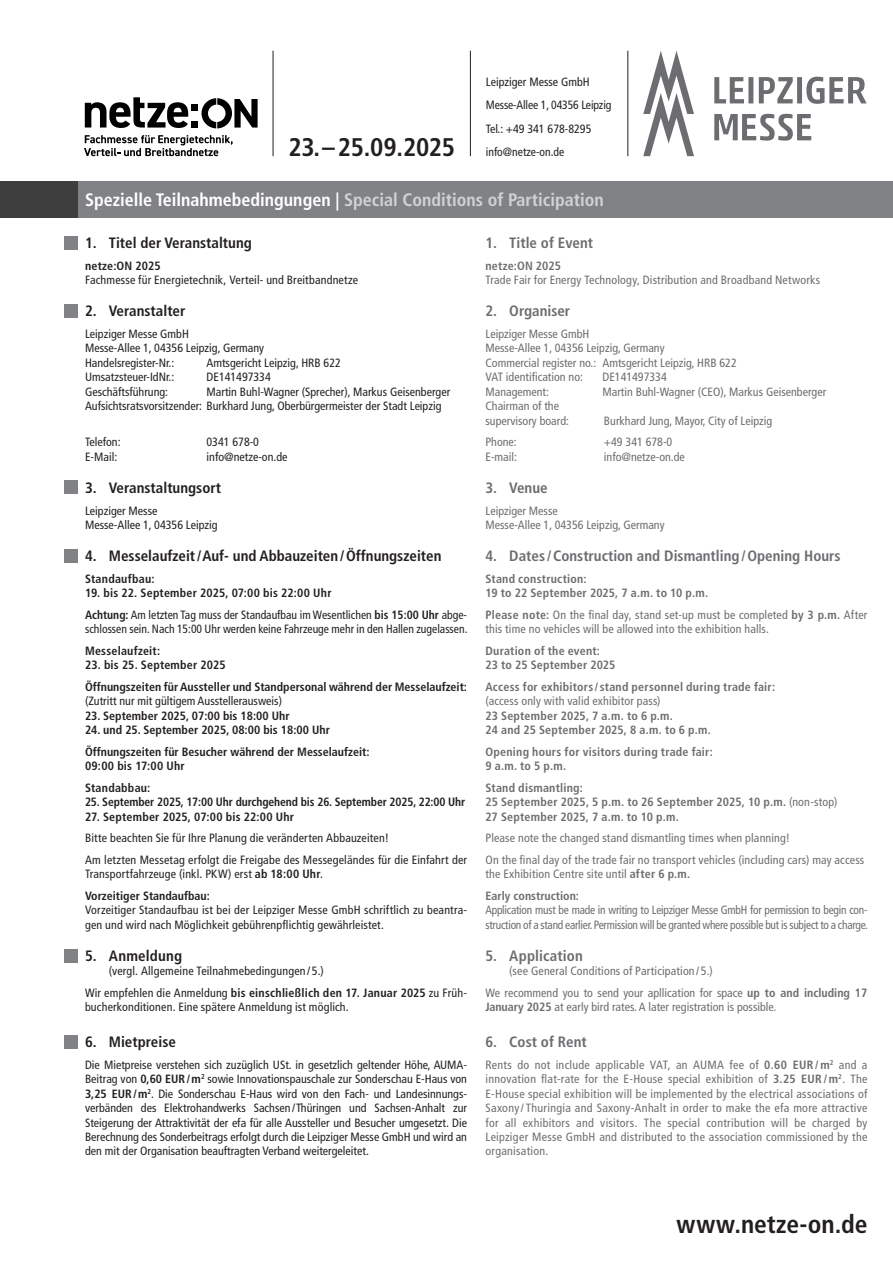
<style>
.page{position:relative;width:893px;height:1263px;background:#fff}
.page>*{position:absolute;margin:0;border:0;box-sizing:border-box;transform-origin:0 0}
.t1{font:700 condensed 25.5px "Frutiger LT Pro";color:#231f20}
.t2{font:700 condensed 18px "Frutiger LT Pro";color:#d1d2d4}
.t3{font:700 condensed 15px "Frutiger LT Pro";color:#231f20}
.t4{font:700 condensed 15px "Frutiger LT Pro";color:#6c6d70}
.t5{font:condensed 12px/14.4px "Frutiger LT Pro";color:#231f20}
.t6{font:condensed 12px/14.4px "Frutiger LT Pro";color:#6c6d70}
.t7{font:700 condensed 12px/21.6px "Frutiger LT Pro";color:#231f20}
.t8{font:700 condensed 12px/14.4px "Frutiger LT Pro";letter-spacing:.02em;color:#6c6d70}
.t9{font:condensed 12px/14.4px "Frutiger LT Pro";letter-spacing:-.02em;color:#6c6d70;scale:.95 1}
.t10{font:700 condensed 12px/21.6px "Frutiger LT Pro";letter-spacing:.02em;color:#231f20}
.s1{color:#fff}
.s2{font-weight:400}
.s3{font-weight:700}
</style>
<div class="page">
<div style="left:0;top:182px;width:893px;height:36px;background:#808285"></div>
<div style="left:0;top:182px;width:78px;height:36px;background:#3e3e3f"></div>
<div style="left:64px;top:236px;width:14px;height:14px;background:#808285"></div>
<div style="left:64px;top:304px;width:14px;height:14px;background:#808285"></div>
<div style="left:64px;top:549px;width:14px;height:14px;background:#808285"></div>
<div style="left:64px;top:949px;width:14px;height:14px;background:#808285"></div>
<div style="left:64px;top:1035px;width:14px;height:14px;background:#808285"></div>
<div style="left:64px;top:480px;width:14px;height:14px;background:#808285"></div>
<hr style="left:628px;top:51px;width:1px;height:105px;background:#231f20">
<hr style="left:273px;top:51px;width:1px;height:105px;background:#231f20">
<hr style="left:470px;top:51px;width:1px;height:105px;background:#231f20">
<svg style="left:714px;top:114px;width:97px;height:27px"></svg>
<svg style="left:714px;top:77px;width:152px;height:27px"></svg>
<svg style="left:643px;top:51px;width:51px;height:105px"></svg>
<svg style="left:84px;top:135px;width:149px;height:21px"></svg>
<svg style="left:85px;top:97px;width:173px;height:31px"></svg>
<h1 class="t1" style="left:288px;top:132px;width:168px">23. – 25.09.2025</h1>
<p class="t5" style="left:486px;top:70px;width:127px;line-height:23.4px">Leipziger Messe GmbH<br>Messe-Allee 1, 04356 Leipzig<br>Tel.: +49 341 678-8295 info@netze-on.de</p>
<h2 class="t2" style="left:85px;top:189px;width:520px"><span class="s1">Spezielle Teilnahmebedingungen |</span> Special Conditions of Participation</h2>
<p class="t3" style="left:85px;top:234px;width:168px">1. Titel der Veranstaltung</p>
<p class="t7" style="left:85px;top:255px;width:77px">netze:ON 2025</p>
<p class="t5" style="left:85px;top:273px;width:274px">Fachmesse für Energietechnik, Verteil- und Breitbandnetze</p>
<p class="t3" style="left:85px;top:302px;width:102px">2. Veranstalter</p>
<p class="t5" style="left:85px;top:327px;width:181px">Leipziger Messe GmbH<br>Messe-Allee 1, 04356 Leipzig, Germany<br>Handelsregister-Nr.:</p>
<p class="t4" style="left:485px;top:234px;width:109px">1. Title of Event</p>
<p class="t8" style="left:485px;top:258px;width:77px">netze:ON 2025</p>
<p class="t6" style="left:485px;top:273px;width:336px">Trade Fair for Energy Technology, Distribution and Broadband Networks</p>
<p class="t4" style="left:485px;top:302px;width:86px">2. Organiser</p>
<p class="t6" style="left:485px;top:327px;width:253px">Leipziger Messe GmbH<br>Messe-Allee 1, 04356 Leipzig, Germany<br>Commercial register no.: Amtsgericht Leipzig, HRB 622<br>VAT identification no:</p>
<p class="t5" style="left:207px;top:356px;width:136px">Amtsgericht Leipzig, HRB 622</p>
<p class="t5" style="left:85px;top:370px;width:91px">Umsatzsteuer-IdNr.:</p>
<p class="t5" style="left:207px;top:370px;width:66px">DE141497334</p>
<p class="t5" style="left:85px;top:384px;width:85px">Geschäftsführung:</p>
<p class="t6" style="left:602px;top:370px;width:66px">DE141497334</p>
<p class="t5" style="left:85px;top:384px;width:367px;text-indent:122px">Martin Buhl-Wagner (Sprecher), Markus Geisenberger<br>Aufsichtsratsvorsitzender: Burkhard Jung, Oberbürgermeister der Stadt Leipzig</p>
<p class="t5" style="left:85px;top:435px;width:37px">Telefon:</p>
<p class="t5" style="left:207px;top:435px;width:54px">0341 678-0</p>
<p class="t5" style="left:85px;top:449px;width:34px">E-Mail:</p>
<p class="t5" style="left:207px;top:449px;width:82px">info@netze-on.de</p>
<p class="t3" style="left:85px;top:479px;width:137px">3. Veranstaltungsort</p>
<p class="t5" style="left:85px;top:503px;width:134px">Leipziger Messe<br>Messe-Allee 1, 04356 Leipzig</p>
<p class="t3" style="left:85px;top:547px;width:358px">4. Messelaufzeit/Auf- und Abbauzeiten/Öffnungszeiten</p>
<p class="t10" style="left:85px;top:568px;width:71px">Standaufbau:</p>
<p class="t7" style="left:85px;top:582px;width:383px">19. bis 22. September 2025, 07:00 bis 22:00 Uhr<br>Achtung: <span class="s2">Am letzten Tag muss der Standaufbau im Wesentlichen</span> bis 15:00 Uhr <span class="s2">abge-</span></p>
<p class="t5" style="left:85px;top:622px;width:384px">schlossen sein. Nach 15:00 Uhr werden keine Fahrzeuge mehr in den Hallen zugelassen.</p>
<p class="t10" style="left:85px;top:640px;width:77px">Messelaufzeit:</p>
<p class="t7" style="left:85px;top:654px;width:383px">23. bis 25. September 2025<br>Öffnungszeiten für Aussteller und Standpersonal während der Messelaufzeit:</p>
<p class="t5" style="left:85px;top:694px;width:199px">(Zutritt nur mit gültigem Ausstellerausweis)</p>
<p class="t7" style="left:85px;top:705px;width:206px">23. September 2025, 07:00 bis 18:00 Uhr</p>
<p class="t7" style="left:85px;top:719px;width:286px">24. und 25. September 2025, 08:00 bis 18:00 Uhr<br>Öffnungszeiten für Besucher während der Messelaufzeit:</p>
<p class="t10" style="left:85px;top:755px;width:101px">09:00 bis 17:00 Uhr<br>Standabbau:</p>
<p class="t7" style="left:85px;top:791px;width:382px">25. September 2025, 17:00 Uhr durchgehend bis 26. September 2025, 22:00 Uhr</p>
<p class="t10" style="left:85px;top:806px;width:210px">27. September 2025, 07:00 bis 22:00 Uhr</p>
<p class="t5" style="left:85px;top:827px;width:384px;line-height:21.6px">Bitte beachten Sie für Ihre Planung die veränderten Abbauzeiten!<br>Am letzten Messetag erfolgt die Freigabe des Messegeländes für die Einfahrt der</p>
<p class="t5" style="left:85px;top:863px;width:239px;line-height:21.6px">Transportfahrzeuge (inkl. PKW) erst <span class="s3">ab 18:00 Uhr</span>.<br><span class="s3">Vorzeitiger Standaufbau:</span></p>
<p class="t5" style="left:85px;top:903px;width:383px">Vorzeitiger Standaufbau ist bei der Leipziger Messe GmbH schriftlich zu beantra&shy;gen und wird nach Möglichkeit gebührenpflichtig gewährleistet.</p>
<p class="t3" style="left:85px;top:947px;width:99px">5. Anmeldung</p>
<p class="t5" style="left:85px;top:960px;width:383px;line-height:21.6px;text-indent:24px">(vergl. Allgemeine Teilnahmebedingungen / 5.)<br>Wir empfehlen die Anmeldung <span class="s3">bis einschließlich den 17. Januar 2025</span> zu Früh-</p>
<p class="t5" style="left:85px;top:1000px;width:265px">bucherkonditionen. Eine spätere Anmeldung ist möglich.</p>
<p class="t3" style="left:85px;top:1033px;width:92px">6. Mietpreise</p>
<p class="t5" style="left:85px;top:1058px;width:383px;text-align:justify">Die Mietpreise verstehen sich zuzüglich USt. in gesetzlich geltender Höhe, AUMA-Beitrag von <span class="s3">0,60 EUR/m</span><sup>2</sup> sowie Innovationspauschale zur Sonderschau E-Haus von <span class="s3">3,25 EUR/m</span><sup>2</sup>. Die Sonderschau E-Haus wird von den Fach- und Landesinnungs&shy;verbänden des Elektrohandwerks Sachsen /Thüringen und Sachsen-Anhalt zur Steigerung der Attraktivität der efa für alle Aussteller und Besucher umgesetzt. Die Berechnung des Sonderbeitrags erfolgt durch die Leipziger Messe GmbH und wird an den mit der Organisation beauftragten Verband weitergeleitet.</p>
<p class="t6" style="left:485px;top:384px;width:65px">Management:</p>
<p class="t6" style="left:602px;top:384px;width:225px">Martin Buhl-Wagner (CEO), Markus Geisenberger</p>
<p class="t6" style="left:485px;top:399px;width:85px">Chairman of the supervisory board:</p>
<p class="t6" style="left:604px;top:413px;width:170px">Burkhard Jung, Mayor, City of Leipzig</p>
<p class="t6" style="left:485px;top:435px;width:33px">Phone:</p>
<p class="t6" style="left:604px;top:435px;width:70px">+49 341 678-0</p>
<p class="t6" style="left:485px;top:449px;width:33px">E-mail:</p>
<p class="t6" style="left:604px;top:449px;width:82px">info@netze-on.de</p>
<p class="t4" style="left:485px;top:479px;width:64px">3. Venue</p>
<p class="t6" style="left:485px;top:503px;width:181px">Leipziger Messe<br>Messe-Allee 1, 04356 Leipzig, Germany</p>
<p class="t4" style="left:485px;top:547px;width:356px">4. Dates /Construction and Dismantling/Opening Hours</p>
<p class="t8" style="left:485px;top:572px;width:224px">Stand construction:<br>19 to 22 September 2025, 7 a.m. to 10 p.m.</p>
<p class="t6" style="left:485px;top:608px;width:383px"><span class="s3">Please note:</span> On the final day, stand set-up must be completed <span class="s3">by 3 p.m.</span> After this time no vehicles will be allowed into the exhibition halls.</p>
<p class="t8" style="left:485px;top:644px;width:131px">Duration of the event:<br>23 to 25 September 2025</p>
<p class="t8" style="left:485px;top:680px;width:291px">Access for exhibitors/stand personnel during trade fair:</p>
<p class="t6" style="left:485px;top:694px;width:177px">(access only with valid exhibitor pass)</p>
<p class="t8" style="left:485px;top:708px;width:227px">23 September 2025, 7 a.m. to 6 p.m.<br>24 and 25 September 2025, 8 a.m. to 6 p.m.</p>
<p class="t8" style="left:485px;top:744px;width:229px">Opening hours for visitors during trade fair:<br>9 a.m. to 5 p.m.</p>
<p class="t8" style="left:485px;top:780px;width:353px">Stand dismantling:<br>25 September 2025, 5 p.m. to 26 September 2025, 10 p.m. <span class="s2">(non-stop)<br></span>27 September 2025, 7 a.m. to 10 p.m.</p>
<p class="t6" style="left:485px;top:827px;width:380px;line-height:21.6px">Please note the changed stand dismantling times when planning!<br>On the final day of the trade fair no transport vehicles (including cars) may access</p>
<p class="t6" style="left:485px;top:863px;width:206px;line-height:21.6px">the Exhibition Centre site until <span class="s3">after 6 p.m.<br>Early construction:</span></p>
<p class="t9" style="left:485px;top:903px;width:404px">Application must be made in writing to Leipziger Messe GmbH for permission to begin con&shy;struction of a stand earlier. Permission will be granted where possible but is subject to a charge.</p>
<p class="t4" style="left:485px;top:947px;width:99px">5. Application</p>
<p class="t6" style="left:485px;top:960px;width:383px;line-height:21.6px;text-indent:24px">(see General Conditions of Participation / 5.)<br>We recommend you to send your apllication for space <span class="s3">up to and including 17</span></p>
<p class="t6" style="left:485px;top:1000px;width:292px"><span class="s3">January 2025</span> at early bird rates. A later registration is possible.</p>
<p class="t4" style="left:485px;top:1033px;width:103px">6. Cost of Rent</p>
<p class="t6" style="left:485px;top:1058px;width:383px;text-align:justify">Rents do not include applicable VAT, an AUMA fee of <span class="s3">0.60 EUR /m</span><sup>2</sup> and a innovation flat-rate for the E-House special exhibition of <span class="s3">3.25 EUR /m</span><sup>2</sup>. The E-House special exhibition will be implemented by the electrical associations of Saxony / Thuringia and Saxony-Anhalt in order to make the efa more attractive for all exhibitors and visitors. The special contribution will be charged by Leipziger Messe GmbH and distributed to the association commissioned by the organisation.</p>
<h1 class="t1" style="left:676px;top:1209px;width:192px">www.netze-on.de</h1>
</div>
